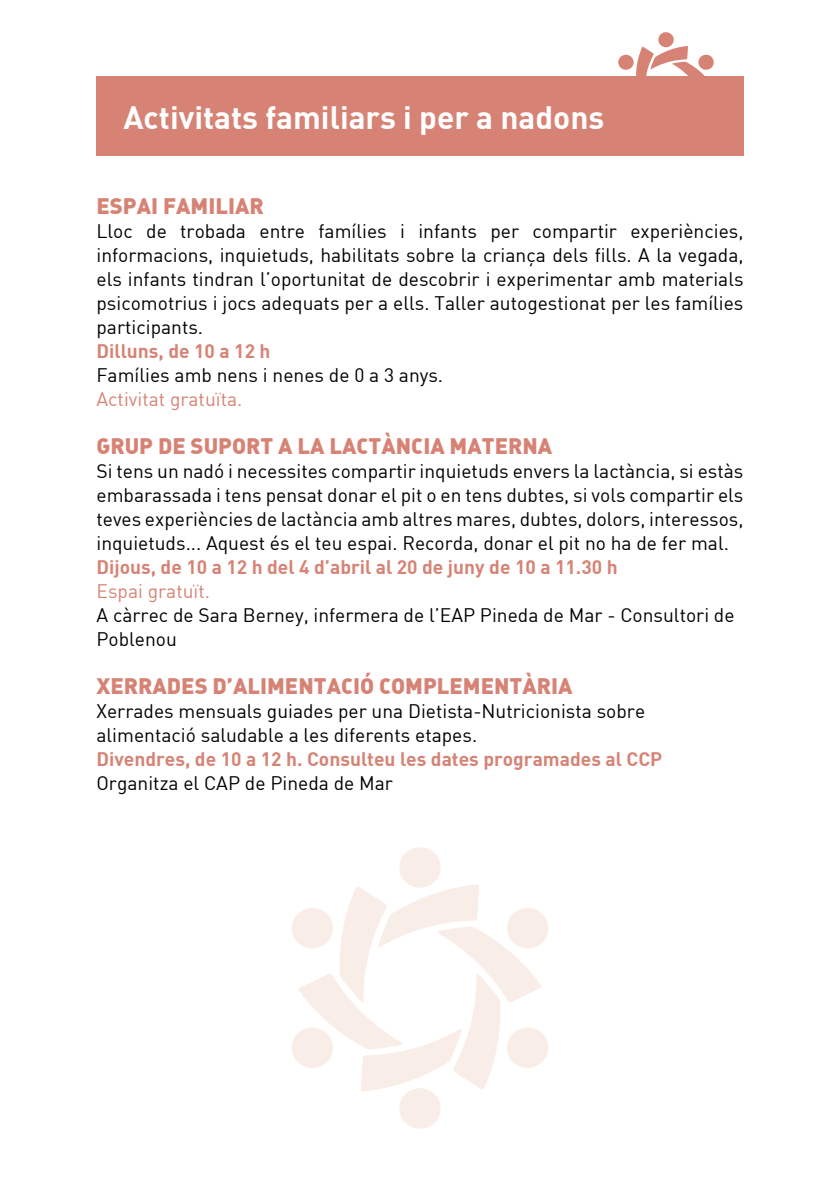
<style>
.page{position:relative;width:840px;height:1191px;background:#fff}
.page>*{position:absolute;margin:0;border:0;box-sizing:border-box;transform-origin:0 0}
.t1{font:31.6px "DIN Bold";color:#fff}
.t2{font:22px "DIN Black Alternate";color:#d68375}
.t3{font:19.2px/24px "DIN";color:#000;text-align:justify}
.t4{font:19.2px "DIN Bold";color:#d68375}
.t5{font:19.2px "DIN";color:#d68375}
</style>
<div class="page">
<div style="left:96px;top:76px;width:647px;height:79px;background:#d68375"></div>
<svg style="left:618px;top:32px;width:96px;height:44px"></svg>
<svg style="left:292px;top:847px;width:256px;height:282px"></svg>
<h1 class="t1" style="left:123px;top:97px;width:482px">Activitats familiars i per a nadons</h1>
<p class="t2" style="left:96px;top:191px;width:169px">ESPAI FAMILIAR</p>
<p class="t3" style="left:96px;top:219px;width:648px">Lloc de trobada entre famílies i infants per compartir experiències, informacions, inquietuds, habilitats sobre la criança dels fills. A la vegada, els infants tindran l’oportunitat de descobrir i experimentar amb materials psicomotrius i jocs adequats per a ells. Taller autogestionat per les famílies participants.</p>
<p class="t4" style="left:96px;top:339px;width:175px">Dilluns, de 10 a 12 h</p>
<p class="t3" style="left:96px;top:363px;width:348px">Famílies amb nens i nenes de 0 a 3 anys.</p>
<p class="t5" style="left:96px;top:387px;width:147px">Activitat gratuïta.</p>
<p class="t2" style="left:96px;top:431px;width:457px">GRUP DE SUPORT A LA LACTÀNCIA MATERNA</p>
<p class="t3" style="left:96px;top:459px;width:648px">Si tens un nadó i necessites compartir inquietuds envers la lactància, si estàs embarassada i tens pensat donar el pit o en tens dubtes, si vols compartir els teves experiències de lactància amb altres mares, dubtes, dolors, interessos, inquietuds... Aquest és el teu espai. Recorda, donar el pit no ha de fer mal.</p>
<p class="t4" style="left:96px;top:555px;width:522px">Dijous, de 10 a 12 h del 4 d’abril al 20 de juny de 10 a 11.30 h</p>
<p class="t5" style="left:96px;top:579px;width:115px">Espai gratuït.</p>
<p class="t3" style="left:96px;top:603px;width:639px">A càrrec de Sara Berney, infermera de l’EAP Pineda de Mar - Consultori de<br>Poblenou</p>
<p class="t2" style="left:96px;top:671px;width:477px">XERRADES D’ALIMENTACIÓ COMPLEMENTÀRIA</p>
<p class="t3" style="left:96px;top:699px;width:550px">Xerrades mensuals guiades per una Dietista-Nutricionista sobre alimentació saludable a les diferents etapes.</p>
<p class="t4" style="left:96px;top:747px;width:567px">Divendres, de 10 a 12 h. Consulteu les dates programades al CCP</p>
<p class="t3" style="left:96px;top:771px;width:298px">Organitza el CAP de Pineda de Mar</p>
</div>
